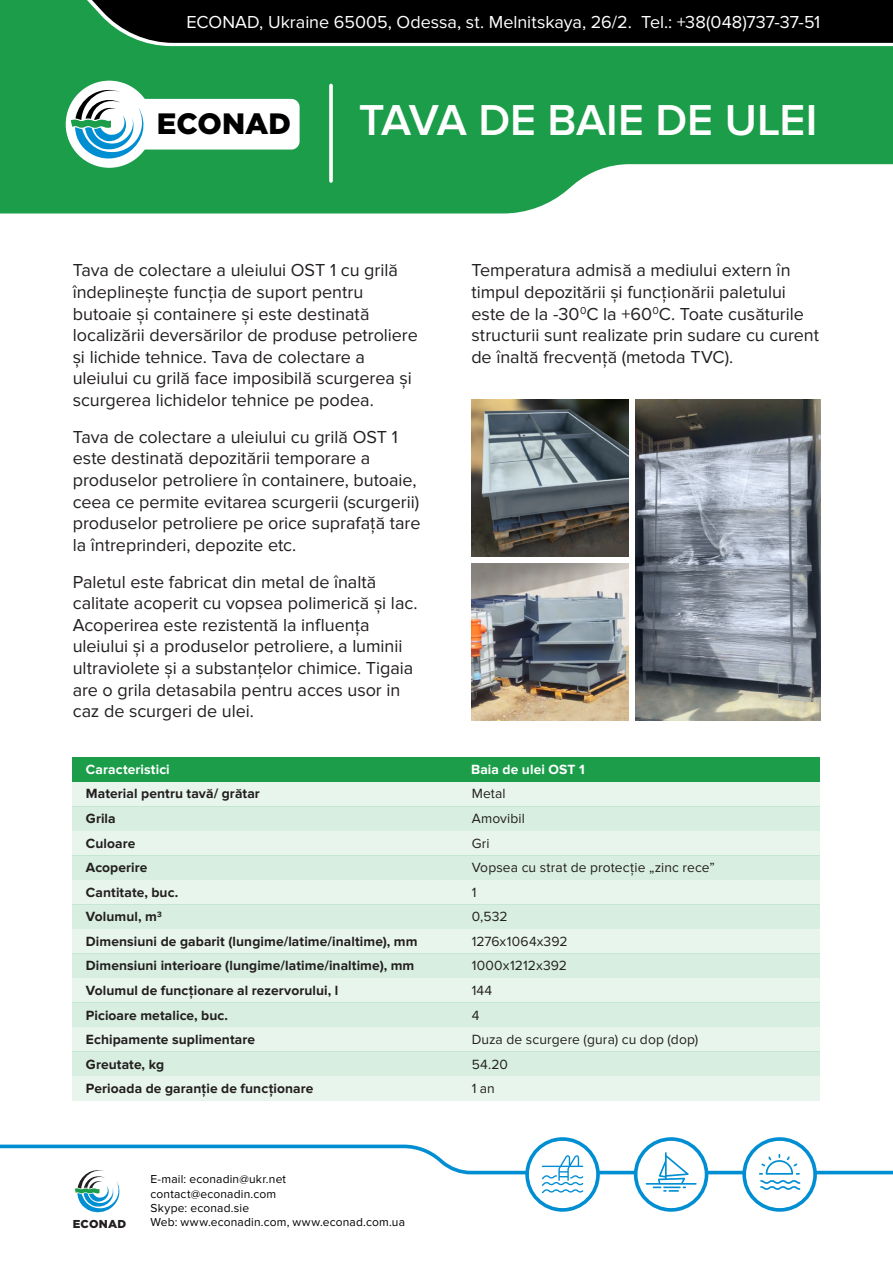
<style>
.page{position:relative;width:893px;height:1263px;background:#fff}
.page>*{position:absolute;margin:0;border:0;box-sizing:border-box;transform-origin:0 0}
.t1{font:600 44.85px "Proxima Nova";color:#fff}
.t2{font:900 29.4px "Gotham Pro";color:#000}
.t3{font:18px/21.6px "Proxima Nova";letter-spacing:-.005em;color:#231f20}
.t4{font:18px "Proxima Nova";letter-spacing:-.005em;color:#fff}
.t5{font:700 13.8px/24.6px "Proxima Nova";letter-spacing:.005em;color:#231f20}
.t6{font:13.8px/24.6px "Proxima Nova";letter-spacing:.01em;color:#231f20}
.t7{font:700 13.8px "Proxima Nova";letter-spacing:.005em;color:#fff}
.t8{font:12px/14.4px "Proxima Nova";letter-spacing:.015em;color:#000}
.t9{font:900 11.55px "Gotham Pro";letter-spacing:.02em;color:#231f20}
</style>
<div class="page">
<svg style="left:0;top:0;width:893px;height:213px;background:#2e894e"></svg>
<svg style="left:0;top:1144px;width:893px;height:46px"></svg>
<svg style="left:525px;top:1137px;width:75px;height:75px"></svg>
<svg style="left:634px;top:1137px;width:74px;height:75px"></svg>
<svg style="left:742px;top:1137px;width:75px;height:75px"></svg>
<svg style="left:329px;top:85px;width:4px;height:96px"></svg>
<svg style="left:75px;top:1167px;width:48px;height:46px"></svg>
<div style="left:66px;top:81px;width:87px;height:87px;background:#fff;border-radius:50%"></div>
<svg style="left:71px;top:85px;width:229px;height:76px"></svg>
<img style="left:471px;top:400px;width:157px;height:157px">
<div style="left:73px;top:757px;width:747px;height:25px;background:#1b9d49"></div>
<div style="left:73px;top:782px;width:747px;height:24px;background:#e8f5ed"></div>
<div style="left:73px;top:806px;width:747px;height:25px;background:#d8eee0"></div>
<div style="left:73px;top:831px;width:747px;height:24px;background:#e8f5ed"></div>
<div style="left:73px;top:855px;width:747px;height:25px;background:#d8eee0"></div>
<div style="left:73px;top:880px;width:747px;height:24px;background:#e8f5ed"></div>
<div style="left:73px;top:904px;width:747px;height:25px;background:#d8eee0"></div>
<div style="left:73px;top:929px;width:747px;height:24px;background:#e8f5ed"></div>
<div style="left:73px;top:953px;width:747px;height:25px;background:#d8eee0"></div>
<div style="left:73px;top:978px;width:747px;height:24px;background:#e8f5ed"></div>
<div style="left:73px;top:1002px;width:747px;height:25px;background:#d8eee0"></div>
<div style="left:73px;top:1027px;width:747px;height:24px;background:#e8f5ed"></div>
<div style="left:73px;top:1076px;width:747px;height:24px;background:#e8f5ed"></div>
<div style="left:73px;top:1051px;width:747px;height:25px;background:#d8eee0"></div>
<img style="left:471px;top:564px;width:157px;height:157px">
<img style="left:635px;top:400px;width:185px;height:320px">
<p class="t4" style="left:186px;top:11px;width:635px">ECONAD, Ukraine 65005, Odessa, st. Melnitskaya, 26/2. Tel.: +38(048)737-37-51</p>
<h2 class="t2" style="left:157px;top:107px;width:136px">ECONAD</h2>
<h1 class="t1" style="left:359px;top:95px;width:460px">TAVA DE BAIE DE ULEI</h1>
<p class="t3" style="left:73px;top:260px;width:347px">Tava de colectare a uleiului OST 1 cu grilă îndeplinește funcția de suport pentru butoaie și containere și este destinată localizării deversărilor de produse petroliere și lichide tehnice. Tava de colectare a uleiului cu grilă face imposibilă scurgerea și scurgerea lichidelor tehnice pe podea.</p>
<p class="t3" style="left:73px;top:426px;width:349px">Tava de colectare a uleiului cu grilă OST 1 este destinată depozitării temporare a produselor petroliere în containere, butoaie, ceea ce permite evitarea scurgerii (scurgerii) produselor petroliere pe orice suprafață tare la întreprinderi, depozite etc.</p>
<p class="t3" style="left:73px;top:571px;width:346px">Paletul este fabricat din metal de înaltă calitate acoperit cu vopsea polimerică și lac.<br>Acoperirea este rezistentă la influența uleiului și a produselor petroliere, a luminii ultraviolete și a substanțelor chimice. Tigaia are o grila detasabila pentru acces usor in caz de scurgeri de ulei.</p>
<p class="t3" style="left:471px;top:260px;width:349px">Temperatura admisă a mediului extern în timpul depozitării și funcționării paletului este de la -30<sup>0</sup>С la +60<sup>0</sup>С. Toate cusăturile structurii sunt realizate prin sudare cu curent de înaltă frecvență (metoda TVC).</p>
<p class="t7" style="left:86px;top:761px;width:85px">Caracteristici</p>
<p class="t7" style="left:471px;top:761px;width:115px">Baia de ulei OST 1</p>
<p class="t5" style="left:86px;top:782px;width:333px">Material pentru tavă/ grătar<br>Grila<br>Culoare<br>Acoperire<br>Cantitate, buc.<br>Volumul, m<sup>3<br></sup>Dimensiuni de gabarit (lungime/latime/inaltime), mm<br>Dimensiuni interioare (lungime/latime/inaltime), mm<br>Volumul de funcționare al rezervorului, l<br>Picioare metalice, buc.<br>Echipamente suplimentare<br>Greutate, kg<br>Perioada de garanție de funcționare</p>
<p class="t6" style="left:472px;top:782px;width:245px">Metal<br>Amovibil<br>Gri<br>Vopsea cu strat de protecție „zinc rece”<br>1<br>0,532<br>1276x1064x392<br>1000x1212x392<br>144<br>4<br>Duza de scurgere (gura) cu dop (dop)<br>54.20<br>1 an</p>
<p class="t8" style="left:150px;top:1172px;width:137px">E-mail: econadin@ukr.net contact@econadin.com<br>Skype: econad.sie</p>
<p class="t9" style="left:73px;top:1217px;width:55px">ECONAD</p>
<p class="t8" style="left:150px;top:1215px;width:256px">Web: www.econadin.com, www.econad.com.ua</p>
</div>
